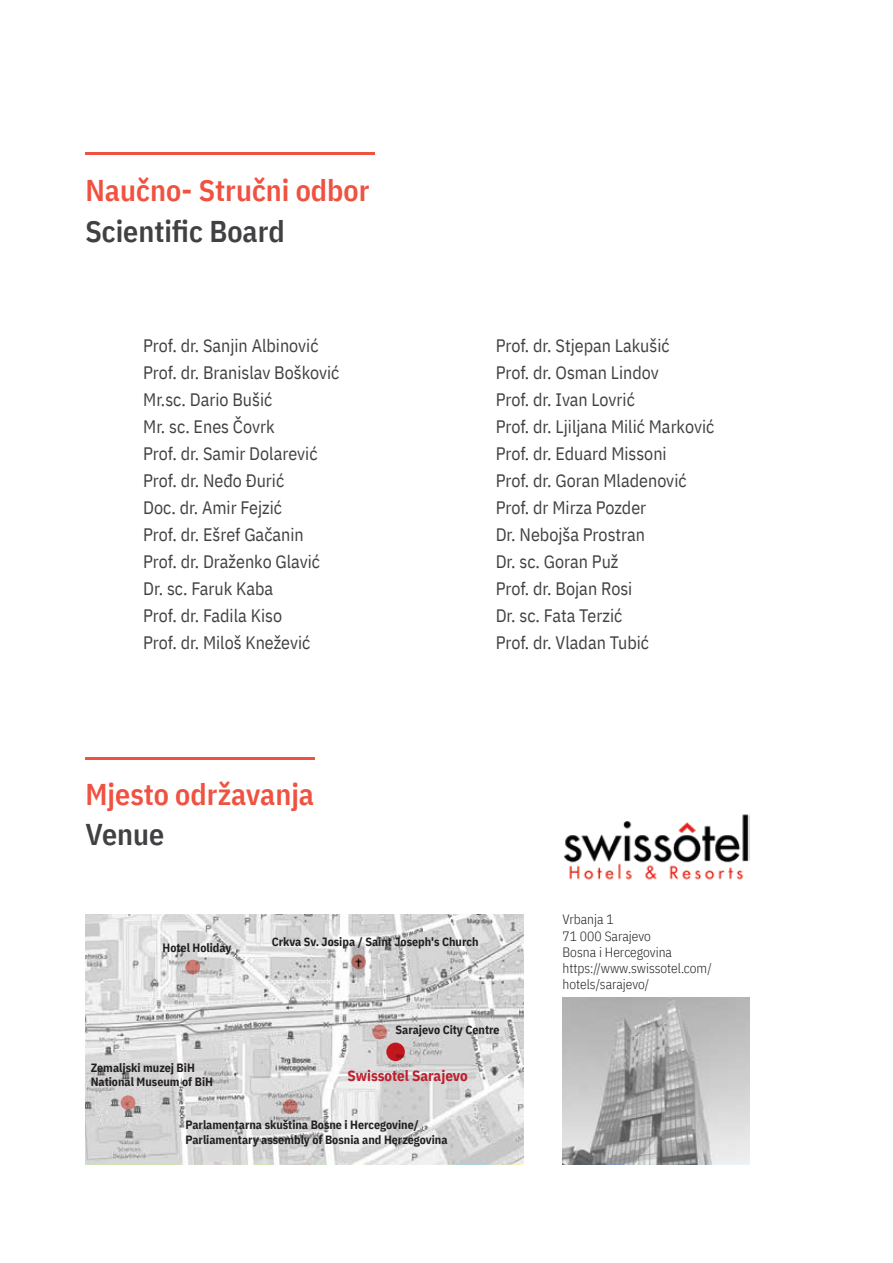
<style>
.page{position:relative;width:893px;height:1263px;background:#fff}
.page>*{position:absolute;margin:0;border:0;box-sizing:border-box;transform-origin:0 0}
.t1{font:600 30px "IBM Plex Sans Cond";color:#f05241}
.t2{font:600 30px "IBM Plex Sans Cond";color:#414042}
.t3{font:18px/27px "IBM Plex Sans Cond";color:#414042}
.t4{font:700 15px "IBM Plex Sans Cond";color:#be1e2d}
.t5{font:300 13.5px/16.2px "IBM Plex Sans Cond";color:#231f20}
.t6{font:700 12px/14.4px "IBM Plex Sans Cond";color:#231f20}
</style>
<div class="page">
<img style="left:564px;top:814px;width:185px;height:66px">
<svg style="left:85px;top:915px;width:438px;height:249px"></svg>
<svg style="left:185px;top:960px;width:15px;height:14px"></svg>
<svg style="left:121px;top:1095px;width:14px;height:15px"></svg>
<svg style="left:283px;top:1099px;width:15px;height:15px"></svg>
<svg style="left:351px;top:954px;width:15px;height:15px"></svg>
<svg style="left:372px;top:1025px;width:15px;height:14px"></svg>
<svg style="left:386px;top:1042px;width:19px;height:19px"></svg>
<svg style="left:562px;top:998px;width:187px;height:166px;background:#b5b5b5"></svg>
<hr style="left:85px;top:757px;width:230px;height:3px;background:#f05241">
<hr style="left:85px;top:153px;width:289px;height:2px;background:#f05241">
<h1 class="t1" style="left:85px;top:167px;width:286px">Naučno- Stručni odbor</h1>
<h1 class="t2" style="left:85px;top:207px;width:201px">Scientific Board</h1>
<p class="t3" style="left:143px;top:331px;width:198px">Prof. dr. Sanjin Albinović<br>Prof. dr. Branislav Bošković<br>Mr.sc. Dario Bušić<br>Mr. sc. Enes Čovrk<br>Prof. dr. Samir Dolarević<br>Prof. dr. Neđo Đurić<br>Doc. dr. Amir Fejzić<br>Prof. dr. Ešref Gačanin<br>Prof. dr. Draženko Glavić<br>Dr. sc. Faruk Kaba<br>Prof. dr. Fadila Kiso<br>Prof. dr. Miloš Knežević</p>
<p class="t3" style="left:496px;top:331px;width:220px">Prof. dr. Stjepan Lakušić<br>Prof. dr. Osman Lindov<br>Prof. dr. Ivan Lovrić<br>Prof. dr. Ljiljana Milić Marković<br>Prof. dr. Eduard Missoni<br>Prof. dr. Goran Mladenović<br>Prof. dr Mirza Pozder<br>Dr. Nebojša Prostran<br>Dr. sc. Goran Puž<br>Prof. dr. Bojan Rosi<br>Dr. sc. Fata Terzić<br>Prof. dr. Vladan Tubić</p>
<h1 class="t1" style="left:85px;top:770px;width:230px">Mjesto održavanja</h1>
<h1 class="t2" style="left:85px;top:811px;width:80px">Venue</h1>
<p class="t6" style="left:163px;top:940px;width:70px">Hotel Holiday</p>
<p class="t6" style="left:272px;top:933px;width:208px">Crkva Sv. Josipa / Saint Joseph's Church</p>
<p class="t6" style="left:396px;top:1022px;width:106px">Sarajevo City Centre</p>
<p class="t4" style="left:347px;top:1063px;width:122px">Swissotel Sarajevo</p>
<p class="t6" style="left:91px;top:1059px;width:124px">Zemaljski muzej BiH<br>National Museum of BiH</p>
<p class="t6" style="left:185px;top:1117px;width:264px">Parlamentarna skuština Bosne i Hercegovine/<br>Parliamentary assembly of Bosnia and Herzegovina</p>
<p class="t5" style="left:562px;top:910px;width:151px">Vrbanja 1<br>71 000 Sarajevo<br>Bosna i Hercegovina https://www.swissotel.com/ hotels/sarajevo/</p>
</div>
